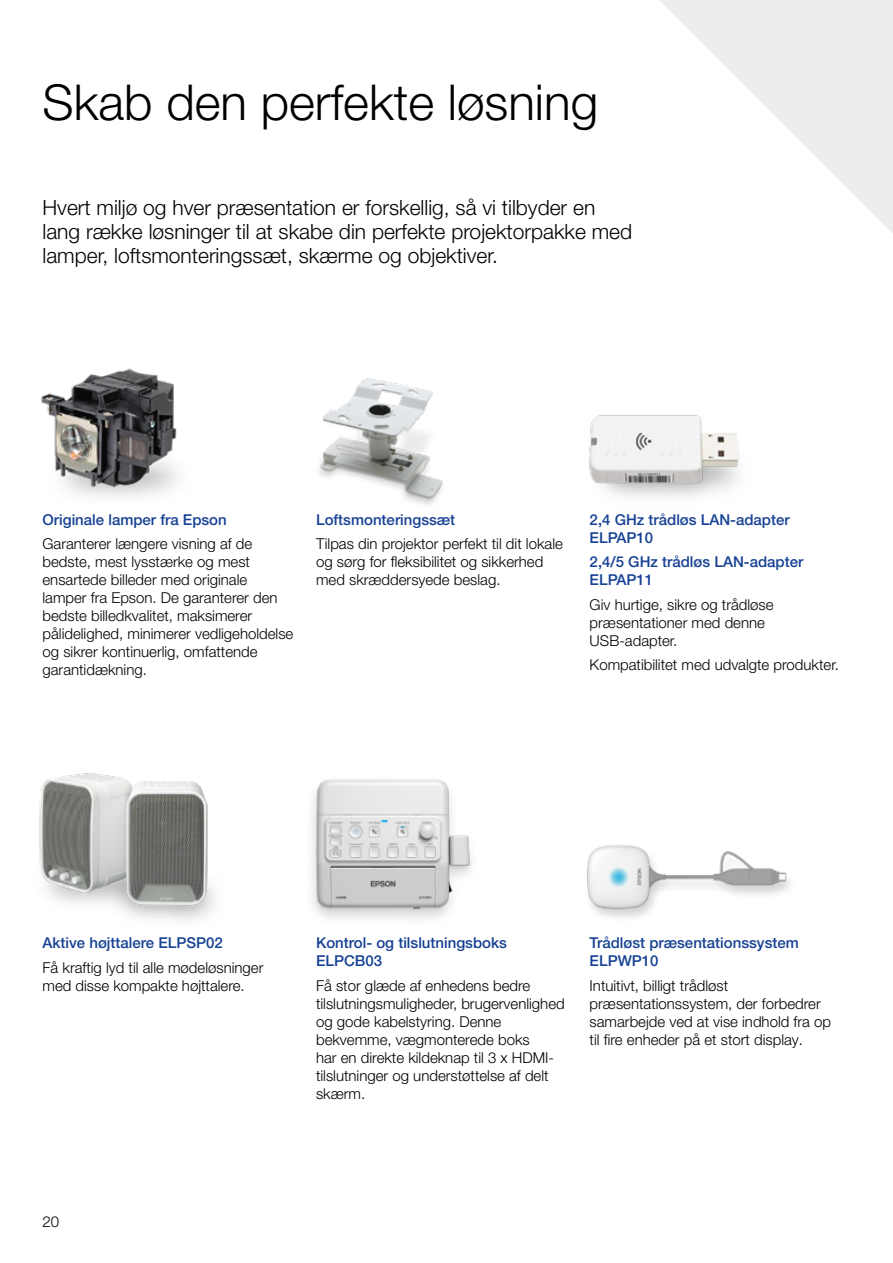
<style>
.page{position:relative;width:893px;height:1263px;background:#fff}
.page>*{position:absolute;margin:0;border:0;box-sizing:border-box;transform-origin:0 0}
.t1{font:300 49.5px "Helvetica Neue LT Pro";color:#000}
.Brochure_Body_Copy{font:300 21px/24px "Helvetica Neue LT Pro";color:#000}
.Brochure_Body_Copy-2{font:300 15px/18px "Helvetica Neue LT Pro";color:#000}
.Brochure_Body_Copy-3{font:500 15px/18px "Helvetica Neue LT Pro";color:#164194}
</style>
<div class="page">
<svg style="left:660px;top:0;width:233px;height:233px;fill:#ededed"></svg>
<img style="left:41px;top:368px;width:136px;height:129px">
<img style="left:39px;top:773px;width:176px;height:147px">
<img style="left:589px;top:415px;width:151px;height:82px">
<img style="left:312px;top:779px;width:160px;height:140px">
<img style="left:319px;top:378px;width:124px;height:127px">
<img style="left:587px;top:844px;width:204px;height:74px">
<p class="t1" style="left:43px;top:73px;width:557px">Skab den perfekte løsning</p>
<p class="Brochure_Body_Copy" style="left:43px;top:195px;width:591px">Hvert miljø og hver præsentation er forskellig, så vi tilbyder en lang række løsninger til at skabe din perfekte projektorpakke med lamper, loftsmonteringssæt, skærme og objektiver.</p>
<p class="Brochure_Body_Copy-3" style="left:43px;top:510px;width:186px">Originale lamper fra Epson</p>
<p class="Brochure_Body_Copy-2" style="left:43px;top:534px;width:252px">Garanterer længere visning af de bedste, mest lysstærke og mest ensartede billeder med originale lamper fra Epson. De garanterer den bedste billedkvalitet, maksimerer pålidelighed, minimerer vedligeholdelse og sikrer kontinuerlig, omfattende garantidækning.</p>
<p class="Brochure_Body_Copy-3" style="left:316px;top:510px;width:141px">Loftsmonteringssæt</p>
<p class="Brochure_Body_Copy-2" style="left:316px;top:534px;width:248px">Tilpas din projektor perfekt til dit lokale og sørg for fleksibilitet og sikkerhed med skræddersyede beslag.</p>
<p class="Brochure_Body_Copy-3" style="left:590px;top:510px;width:202px">2,4 GHz trådløs LAN-adapter<br>ELPAP10</p>
<p class="Brochure_Body_Copy-3" style="left:590px;top:553px;width:215px">2,4/5 GHz trådløs LAN-adapter<br>ELPAP11</p>
<p class="Brochure_Body_Copy-2" style="left:590px;top:595px;width:185px">Giv hurtige, sikre og trådløse præsentationer med denne<br>USB-adapter.</p>
<p class="Brochure_Body_Copy-2" style="left:590px;top:655px;width:251px">Kompatibilitet med udvalgte produkter.</p>
<p class="Brochure_Body_Copy-3" style="left:43px;top:934px;width:182px">Aktive højttalere ELPSP02</p>
<p class="Brochure_Body_Copy-2" style="left:43px;top:958px;width:222px">Få kraftig lyd til alle mødeløsninger med disse kompakte højttalere.</p>
<p class="Brochure_Body_Copy-2" style="left:43px;top:1212px;width:18px">20</p>
<p class="Brochure_Body_Copy-3" style="left:316px;top:934px;width:192px">Kontrol- og tilslutningsboks<br>ELPCB03</p>
<p class="Brochure_Body_Copy-2" style="left:316px;top:976px;width:250px">Få stor glæde af enhedens bedre tilslutningsmuligheder, brugervenlighed og gode kabelstyring. Denne bekvemme, vægmonterede boks<br>har en direkte kildeknap til 3 x HDMI&shy;tilslutninger og understøttelse af delt skærm.</p>
<p class="Brochure_Body_Copy-3" style="left:590px;top:934px;width:211px">Trådløst præsentationssystem<br>ELPWP10</p>
<p class="Brochure_Body_Copy-2" style="left:590px;top:976px;width:243px">Intuitivt, billigt trådløst præsentationssystem, der forbedrer samarbejde ved at vise indhold fra op til fire enheder på et stort display.</p>
</div>
